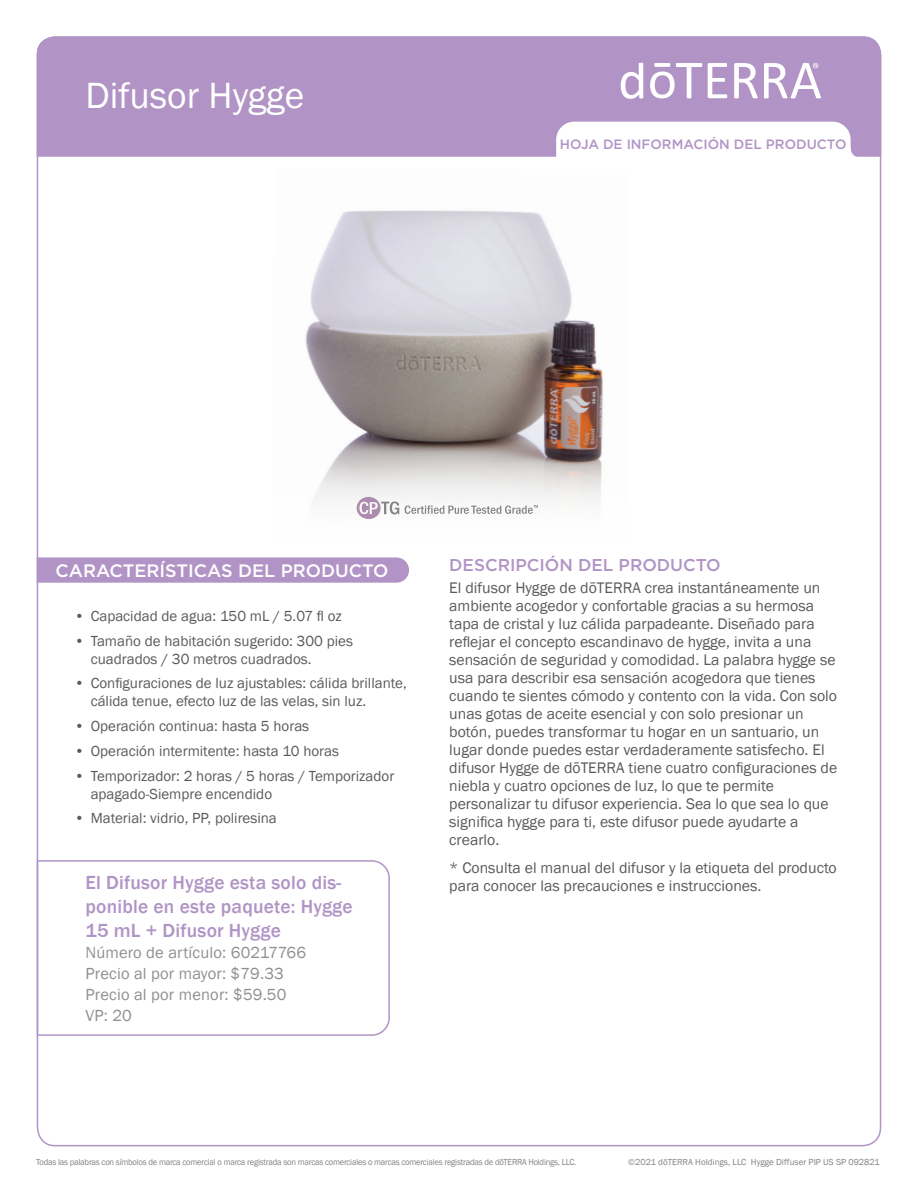
<style>
.page{position:relative;width:918px;height:1188px;background:#fff}
.page>*{position:absolute;margin:0;border:0;box-sizing:border-box;transform-origin:0 0}
.t1{font:37.5px "Franklin Gothic";color:#fff}
.t2{font:500 19.5px/24px "Franklin Gothic";letter-spacing:.01em;color:#b194c5}
.t3{font:500 18px "Gotham";color:#fff}
.t4{font:500 17.1px "Gotham";color:#b194c5}
.t5{font:16.5px/21px "Franklin Gothic";letter-spacing:.01em;color:#8d8f92}
.t6{font:15.75px/18px "Franklin Gothic";color:#5a5a5d}
.t7{font:15px/18px "Franklin Gothic";color:#5a5a5d}
.t8{font:500 13.5px "Gotham";color:#b194c5}
.t9{font:9px "Franklin Gothic";letter-spacing:-.025em;color:#808285;scale:.95 1}
.t10{font:9px "Franklin Gothic";color:#808285}
</style>
<div class="page">
<div style="left:37px;top:36px;width:844px;height:121px;background:#b194c5"></div>
<svg style="left:734px;top:63px;width:24px;height:35px"></svg>
<svg style="left:708px;top:63px;width:19px;height:35px"></svg>
<svg style="left:650px;top:63px;width:52px;height:35px"></svg>
<svg style="left:621px;top:63px;width:22px;height:36px"></svg>
<svg style="left:764px;top:63px;width:57px;height:35px"></svg>
<svg style="left:556px;top:122px;width:305px;height:35px"></svg>
<img style="left:305px;top:210px;width:298px;height:305px">
<svg style="left:37px;top:557px;width:372px;height:26px;background:#b397c7"></svg>
<svg style="left:36px;top:859px;width:354px;height:178px"></svg>
<svg style="left:357px;top:497px;width:42px;height:22px"></svg>
<svg style="left:405px;top:505px;width:133px;height:9px"></svg>
<h1 class="t1" style="left:85px;top:72px;width:220px">Difusor Hygge</h1>
<p class="t8" style="left:560px;top:136px;width:288px">HOJA DE INFORMACIÓN DEL PRODUCTO</p>
<p class="t3" style="left:56px;top:559px;width:334px">CARACTERÍSTICAS DEL PRODUCTO</p>
<p class="t7" style="left:75px;top:607px;width:269px">• Capacidad de agua: 150 mL / 5.07 fl oz</p>
<p class="t7" style="left:91px;top:632px;width:264px;text-indent:-16px">• Tamaño de habitación sugerido: 300 pies cuadrados / 30 metros cuadrados.</p>
<p class="t7" style="left:91px;top:675px;width:318px;text-indent:-16px">• Configuraciones de luz ajustables: cálida brillante, cálida tenue, efecto luz de las velas, sin luz.</p>
<p class="t7" style="left:75px;top:718px;width:236px">• Operación continua: hasta 5 horas</p>
<p class="t7" style="left:75px;top:742px;width:266px">• Operación intermitente: hasta 10 horas</p>
<p class="t7" style="left:91px;top:767px;width:305px;text-indent:-16px">• Temporizador: 2 horas / 5 horas / Temporizador apagado-Siempre encendido</p>
<p class="t7" style="left:75px;top:810px;width:204px">• Material: vidrio, PP, poliresina</p>
<p class="t2" style="left:85px;top:871px;width:269px">El Difusor Hygge esta solo dis&shy;ponible en este paquete: Hygge<br>15 mL + Difusor Hygge</p>
<p class="t5" style="left:85px;top:942px;width:222px">Número de artículo: 60217766<br>Precio al por mayor: $79.33<br>Precio al por menor: $59.50<br>VP: 20</p>
<p class="t4" style="left:449px;top:554px;width:273px">DESCRIPCIÓN DEL PRODUCTO</p>
<p class="t6" style="left:449px;top:579px;width:390px">El difusor Hygge de dōTERRA crea instantáneamente un ambiente acogedor y confortable gracias a su hermosa tapa de cristal y luz cálida parpadeante. Diseñado para reflejar el concepto escandinavo de hygge, invita a una sensación de seguridad y comodidad. La palabra hygge se usa para describir esa sensación acogedora que tienes cuando te sientes cómodo y contento con la vida. Con solo unas gotas de aceite esencial y con solo presionar un botón, puedes transformar tu hogar en un santuario, un lugar donde puedes estar verdaderamente satisfecho. El difusor Hygge de dōTERRA tiene cuatro configuraciones de niebla y cuatro opciones de luz, lo que te permite personalizar tu difusor experiencia. Sea lo que sea lo que significa hygge para ti, este difusor puede ayudarte a crearlo.</p>
<p class="t6" style="left:449px;top:859px;width:389px">* Consulta el manual del difusor y la etiqueta del producto para conocer las precauciones e instrucciones.</p>
<p class="t9" style="left:36px;top:1156px;width:570px">Todas las palabras con símbolos de marca comercial o marca registrada son marcas comerciales o marcas comerciales registradas de dōTERRA Holdings, LLC.</p>
<p class="t10" style="left:628px;top:1156px;width:253px">©2021 dōTERRA Holdings, LLC Hygge Diffuser PIP US SP 092821</p>
</div>
